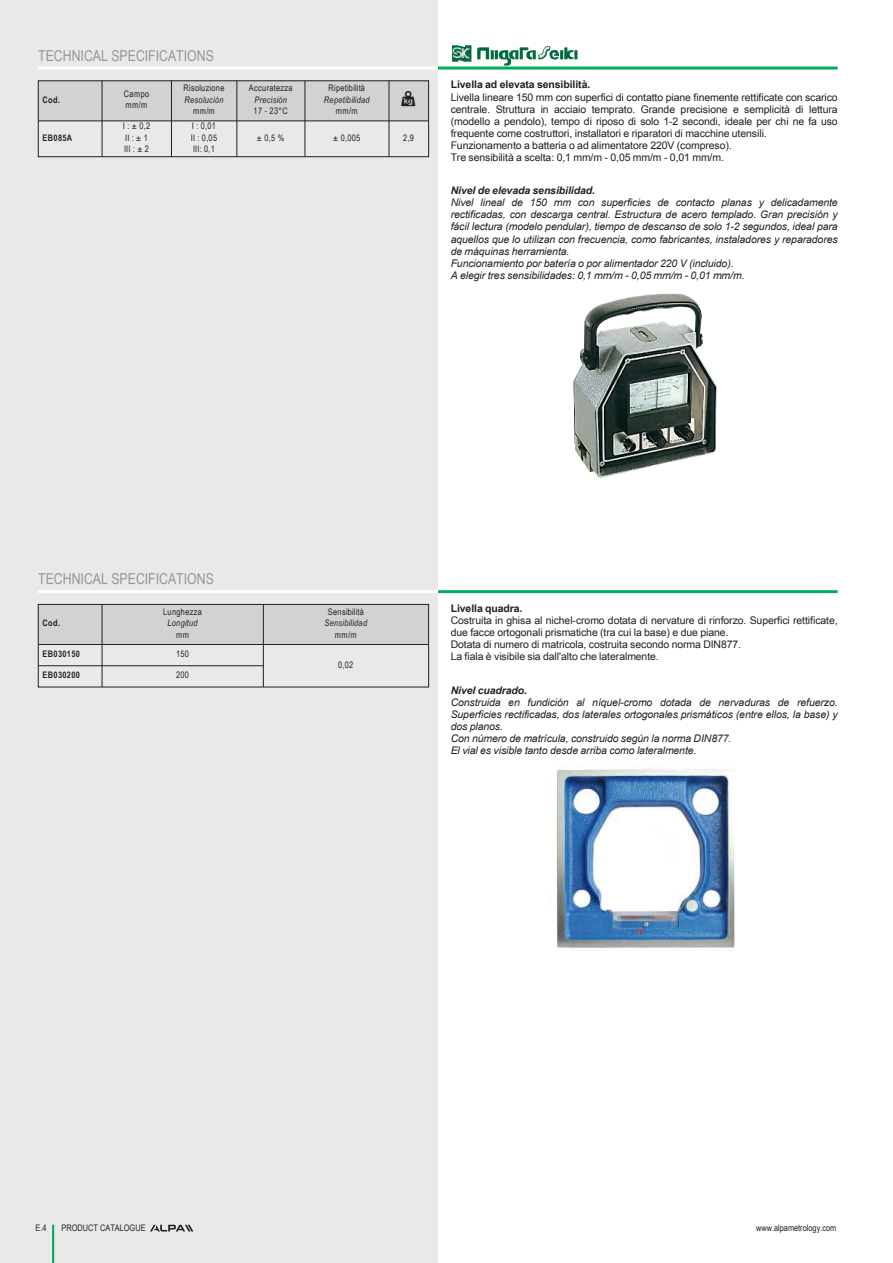
<style>
.page{position:relative;width:893px;height:1263px;background:#fff}
.page>*{position:absolute;margin:0;border:0;box-sizing:border-box;transform-origin:0 0}
.t1{font:15px "Arial Link Narrow";color:#939598}
.t2{font:italic 10.5px/12px "Arial Link";letter-spacing:-.01em;color:#231f20}
.t3{font:10.5px/12px "Arial Link";letter-spacing:-.01em;color:#231f20}
.t4{font:700 10.5px "Arial Link";letter-spacing:-.01em;color:#231f20}
.t5{font:italic 700 10.5px "Arial Link";letter-spacing:-.01em;color:#231f20}
.t6{font:9px/11.2px "Arial Link Narrow";letter-spacing:.025em;color:#231f20}
.t7{font:italic 9px "Arial Link Narrow";letter-spacing:.04em;color:#231f20}
.t8{font:9px "Arial Link Narrow";color:#231f20}
.t9{font:700 9px "Arial Link Narrow";letter-spacing:.04em;color:#231f20}
</style>
<div class="page">
<div style="left:0;top:0;width:438px;height:1263px;background:#e9e9e9"></div>
<svg style="left:150px;top:1225px;width:43px;height:6px"></svg>
<hr style="left:52px;top:1225px;width:2px;height:38px;background:#00ab5b">
<hr style="left:438px;top:590px;width:400px;height:3px;background:#00ab5b">
<hr style="left:38px;top:590px;width:400px;height:3px;background:#fff">
<img style="left:556px;top:768px;width:179px;height:183px">
<div style="left:38px;top:604px;width:64px;height:40px;background:#d1d2d4"></div>
<div style="left:102px;top:604px;width:161px;height:40px;background:#d1d2d4"></div>
<div style="left:263px;top:604px;width:166px;height:40px;background:#d1d2d4"></div>
<hr style="left:38px;top:644px;width:391px;height:1px;background:#231f20">
<hr style="left:38px;top:665px;width:225px;height:1px;background:#231f20">
<hr style="left:102px;top:604px;width:1px;height:83px;background:#231f20">
<hr style="left:263px;top:604px;width:1px;height:83px;background:#231f20">
<div style="left:38px;top:604px;width:391px;height:83px;border:1px solid #231f20"></div>
<hr style="left:438px;top:67px;width:400px;height:3px;background:#00ab5b">
<img style="left:452px;top:45px;width:125px;height:21px">
<hr style="left:38px;top:67px;width:400px;height:3px;background:#fff">
<img style="left:573px;top:293px;width:144px;height:185px">
<div style="left:38px;top:81px;width:64px;height:40px;background:#d1d2d4"></div>
<div style="left:102px;top:81px;width:69px;height:40px;background:#d1d2d4"></div>
<div style="left:171px;top:81px;width:66px;height:40px;background:#d1d2d4"></div>
<div style="left:237px;top:81px;width:68px;height:40px;background:#d1d2d4"></div>
<div style="left:305px;top:81px;width:84px;height:40px;background:#d1d2d4"></div>
<div style="left:389px;top:81px;width:40px;height:40px;background:#d1d2d4"></div>
<hr style="left:38px;top:121px;width:391px;height:1px;background:#231f20">
<hr style="left:102px;top:81px;width:1px;height:76px;background:#231f20">
<hr style="left:171px;top:81px;width:1px;height:76px;background:#231f20">
<hr style="left:237px;top:81px;width:1px;height:76px;background:#231f20">
<hr style="left:305px;top:81px;width:1px;height:76px;background:#231f20">
<hr style="left:389px;top:81px;width:1px;height:76px;background:#231f20">
<div style="left:38px;top:81px;width:391px;height:76px;border:1px solid #231f20"></div>
<h1 class="t1" style="left:38px;top:47px;width:177px">TECHNICAL SPECIFICATIONS</h1>
<p class="t9" style="left:43px;top:94px;width:19px">Cod.</p>
<p class="t6" style="left:124px;top:88px;width:27px">Campo mm/m</p>
<p class="t6" style="left:183px;top:83px;width:42px">Risoluzione</p>
<p class="t7" style="left:184px;top:94px;width:41px">Resolución</p>
<p class="t6" style="left:193px;top:105px;width:23px">mm/m</p>
<p class="t6" style="left:249px;top:83px;width:45px">Accuratezza</p>
<p class="t7" style="left:254px;top:94px;width:34px">Precisión</p>
<p class="t6" style="left:254px;top:105px;width:36px">17 - 23°C</p>
<p class="t6" style="left:329px;top:83px;width:38px">Ripetibilità</p>
<p class="t7" style="left:324px;top:94px;width:47px">Repetibilidad</p>
<p class="t6" style="left:336px;top:105px;width:23px">mm/m</p>
<p class="t9" style="left:43px;top:132px;width:31px">EB085A</p>
<p class="t6" style="left:123px;top:121px;width:29px">I:±0,2<br>II:±1<br>III:±2</p>
<p class="t6" style="left:191px;top:121px;width:28px">I : 0,01<br>II : 0,05<br>III: 0,1</p>
<p class="t6" style="left:257px;top:132px;width:29px">± 0,5 %</p>
<p class="t6" style="left:333px;top:132px;width:29px">± 0,005</p>
<p class="t6" style="left:403px;top:132px;width:12px">2,9</p>
<p class="t4" style="left:451px;top:79px;width:141px">Livella ad elevata sensibilità.</p>
<p class="t3" style="left:451px;top:91px;width:389px">Livella lineare 150 mm con superfici di contatto piane finemente rettificate con scarico centrale. Struttura in acciaio temprato. Grande precisione e semplicità di lettura (modello a pendolo), tempo di riposo di solo 1-2 secondi, ideale per chi ne fa uso frequente come costruttori, installatori e riparatori di macchine utensili.<br>Funzionamento a batteria o ad alimentatore 220V (compreso).<br>Tre sensibilità a scelta: 0,1 mm/m - 0,05 mm/m - 0,01 mm/m.</p>
<p class="t5" style="left:451px;top:185px;width:146px">Nivel de elevada sensibilidad.</p>
<p class="t2" style="left:451px;top:197px;width:389px">Nivel lineal de 150 mm con superficies de contacto planas y delicadamente rectificadas, con descarga central. Estructura de acero templado. Gran precisión y fácil lectura (modelo pendular), tiempo de descanso de solo 1-2 segundos, ideal para aquellos que lo utilizan con frecuencia, como fabricantes, instaladores y reparadores de máquinas herramienta.<br>Funcionamiento por batería o por alimentador 220 V (incluido).<br>A elegir tres sensibilidades: 0,1 mm/m - 0,05 mm/m - 0,01 mm/m.</p>
<h1 class="t1" style="left:38px;top:570px;width:177px">TECHNICAL SPECIFICATIONS</h1>
<p class="t9" style="left:43px;top:618px;width:19px">Cod.</p>
<p class="t6" style="left:163px;top:606px;width:40px">Lunghezza</p>
<p class="t7" style="left:167px;top:618px;width:32px">Longitud</p>
<p class="t6" style="left:176px;top:629px;width:14px">mm</p>
<p class="t9" style="left:43px;top:648px;width:39px">EB030150</p>
<p class="t6" style="left:176px;top:648px;width:14px">150</p>
<p class="t9" style="left:43px;top:670px;width:39px">EB030200</p>
<p class="t6" style="left:176px;top:669px;width:14px">200</p>
<p class="t6" style="left:328px;top:606px;width:38px">Sensibilità</p>
<p class="t7" style="left:324px;top:618px;width:44px">Sensibilidad</p>
<p class="t6" style="left:335px;top:629px;width:23px">mm/m</p>
<p class="t6" style="left:338px;top:659px;width:17px">0,02</p>
<p class="t4" style="left:451px;top:602px;width:73px">Livella quadra.</p>
<p class="t3" style="left:451px;top:614px;width:389px">Costruita in ghisa al nichel-cromo dotata di nervature di rinforzo. Superfici rettificate, due facce ortogonali prismatiche (tra cui la base) e due piane.<br>Dotata di numero di matricola, costruita secondo norma DIN877.<br>La fiala è visibile sia dall'alto che lateralmente.</p>
<p class="t5" style="left:451px;top:684px;width:78px">Nivel cuadrado.</p>
<p class="t2" style="left:451px;top:696px;width:389px">Construida en fundición al níquel-cromo dotada de nervaduras de refuerzo.<br>Superficies rectificadas, dos laterales ortogonales prismáticos (entre ellos, la base) y dos planos.<br>Con número de matrícula, construido según la norma DIN877.<br>El vial es visible tanto desde arriba como lateralmente.</p>
<p class="t6" style="left:36px;top:1222px;width:13px">E.4</p>
<p class="t8" style="left:62px;top:1223px;width:86px">PRODUCT CATALOGUE</p>
<p class="t8" style="left:756px;top:1223px;width:82px">www.alpametrology.com</p>
</div>
